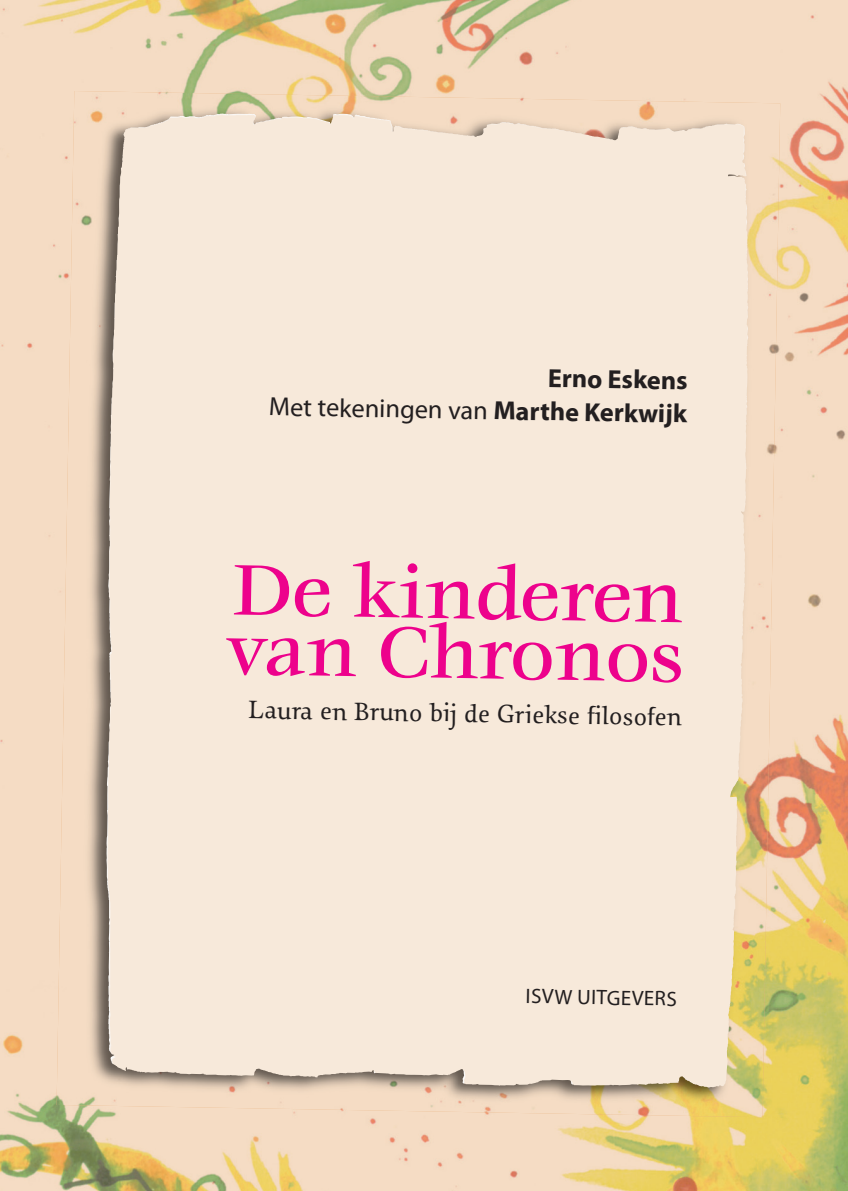
<style>
.page{position:relative;width:848px;height:1191px;background:#fff}
.page>*{position:absolute;margin:0;border:0;box-sizing:border-box;transform-origin:0 0}
.t1{font:500 78.75px/59.5px "Veljovic";color:#ed028c}
.t2{font:700 26.25px/33.2px "Myriad Pro";color:#231f20;text-align:right}
.t3{font:26.25px "Sovereign";color:#231f20}
.t4{font:21px "Myriad Pro";color:#231f20}
.s1{font-weight:400}
</style>
<div class="page">
<img style="left:0;top:0;width:847px;height:1190px">
<img style="left:57px;top:91px;width:722px;height:1025px">
<div style="left:110px;top:113px;width:281px;height:321px;background:#f7e9da"></div>
<p class="t2" style="left:270px;top:356px;width:419px;rotate:1deg">Erno Eskens<br><span class="s1">Met tekeningen van</span> Marthe Kerkwijk</p>
<h1 class="t1" style="left:227px;top:565px;width:458px;rotate:1deg">De kinderen van Chronos</h1>
<p class="t3" style="left:248px;top:699px;width:435px;rotate:1deg">Laura en Bruno bij de Griekse filosofen</p>
<p class="t4" style="left:525px;top:983px;width:152px;rotate:1deg">ISVW UITGEVERS</p>
</div>
